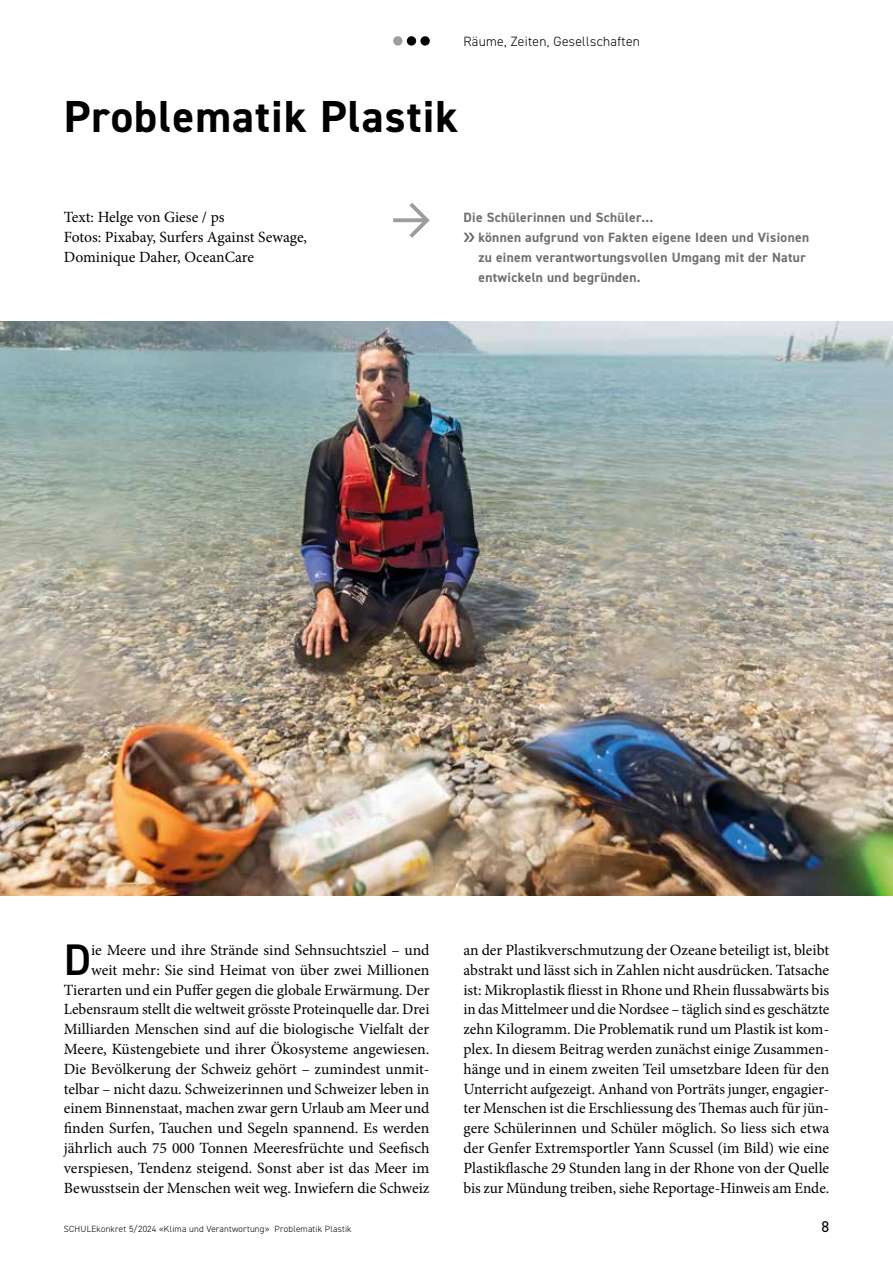
<style>
.page{position:relative;width:893px;height:1263px;background:#fff}
.page>*{position:absolute;margin:0;border:0;box-sizing:border-box;transform-origin:0 0}
.t1{font:700 45px "DIN2014";letter-spacing:.025em;color:#000}
.t2{font:600 44.25px "DIN2014";color:#000}
.t3{font:15.6px/19.8px "Minion Pro";color:#000;text-align:right}
.t4{font:15.6px "DIN2014";color:#000}
.t5{font:700 13.5px/19.8px "DIN2014";letter-spacing:.025em;color:#706f6f}
.t6{font:300 13.5px "DIN2014";letter-spacing:.025em;color:#000}
.t7{font:300 9px "DIN2014";letter-spacing:.025em;color:#000}
</style>
<div class="page">
<img style="left:0;top:321px;width:893px;height:574px">
<div style="left:393px;top:36px;width:9px;height:10px;background:#9d9d9c;border-radius:50%"></div>
<svg style="left:393px;top:203px;width:37px;height:35px"></svg>
<svg style="left:463px;top:233px;width:12px;height:9px"></svg>
<div style="left:407px;top:36px;width:9px;height:10px;background:#000;border-radius:50%"></div>
<svg style="left:420px;top:36px;width:10px;height:10px"></svg>
<p class="t6" style="left:463px;top:33px;width:178px">Räume, Zeiten, Gesellschaften</p>
<h1 class="t1" style="left:64px;top:86px;width:396px">Problematik Plastik</h1>
<p class="t3" style="left:64px;top:207px;width:245px;text-align:left">Text: Helge von Giese / ps<br>Fotos: Pixabay, Surfers Against Sewage,<br>Dominique Daher, OceanCare</p>
<p class="t5" style="left:478px;top:207px;width:332px;text-indent:-15px">Die Schülerinnen und Schüler…<br>können aufgrund von Fakten eigene Ideen und Visionen zu einem verantwortungsvollen Umgang mit der Natur entwickeln und begründen.</p>
<p class="t3" style="left:64px;top:940px;width:367px">ie Meere und ihre Strände sind Sehnsuchtsziel – und weit mehr: Sie sind Heimat von über zwei Millionen Tierarten und ein Puffer gegen die globale Erwärmung. Der Lebensraum stellt die weltweit grösste Proteinquelle dar. Drei Milliarden Menschen sind auf die biologische Vielfalt der Meere, Küstengebiete und ihrer Ökosysteme angewiesen.<br>Die Bevölkerung der Schweiz gehört – zumindest unmit&shy;telbar – nicht dazu. Schweizerinnen und Schweizer leben in einem Binnenstaat, machen zwar gern Urlaub am Meer und finden Surfen, Tauchen und Segeln spannend. Es werden jährlich auch 75 000 Tonnen Meeresfrüchte und Seefisch verspiesen, Tendenz steigend. Sonst aber ist das Meer im Bewusstsein der Menschen weit weg. Inwiefern die Schweiz</p>
<p class="t3" style="left:463px;top:940px;width:367px;text-align:justify">an der Plastikverschmutzung der Ozeane beteiligt ist, bleibt abstrakt und lässt sich in Zahlen nicht ausdrücken. Tatsache ist: Mikroplastik fliesst in Rhone und Rhein flussabwärts bis in das Mittelmeer und die Nordsee – täglich sind es geschätzte zehn Kilogramm. Die Problematik rund um Plastik ist kom&shy;plex. In diesem Beitrag werden zunächst einige Zusammen&shy;hänge und in einem zweiten Teil umsetzbare Ideen für den Unterricht aufgezeigt. Anhand von Porträts junger, engagier&shy;ter Menschen ist die Erschliessung des Themas auch für jün&shy;gere Schülerinnen und Schüler möglich. So liess sich etwa der Genfer Extremsportler Yann Scussel (im Bild) wie eine Plastikflasche 29 Stunden lang in der Rhone von der Quelle bis zur Mündung treiben, siehe Reportage--Hinweis am Ende.</p>
<p class="t7" style="left:64px;top:1223px;width:289px">SCHULEkonkret 5/2024 «Klima und Verantwortung» Problematik Plastik</p>
<p class="t4" style="left:821px;top:1217px;width:9px">8</p>
<h2 class="t2" style="left:64px;top:930px;width:29px">D</h2>
</div>
